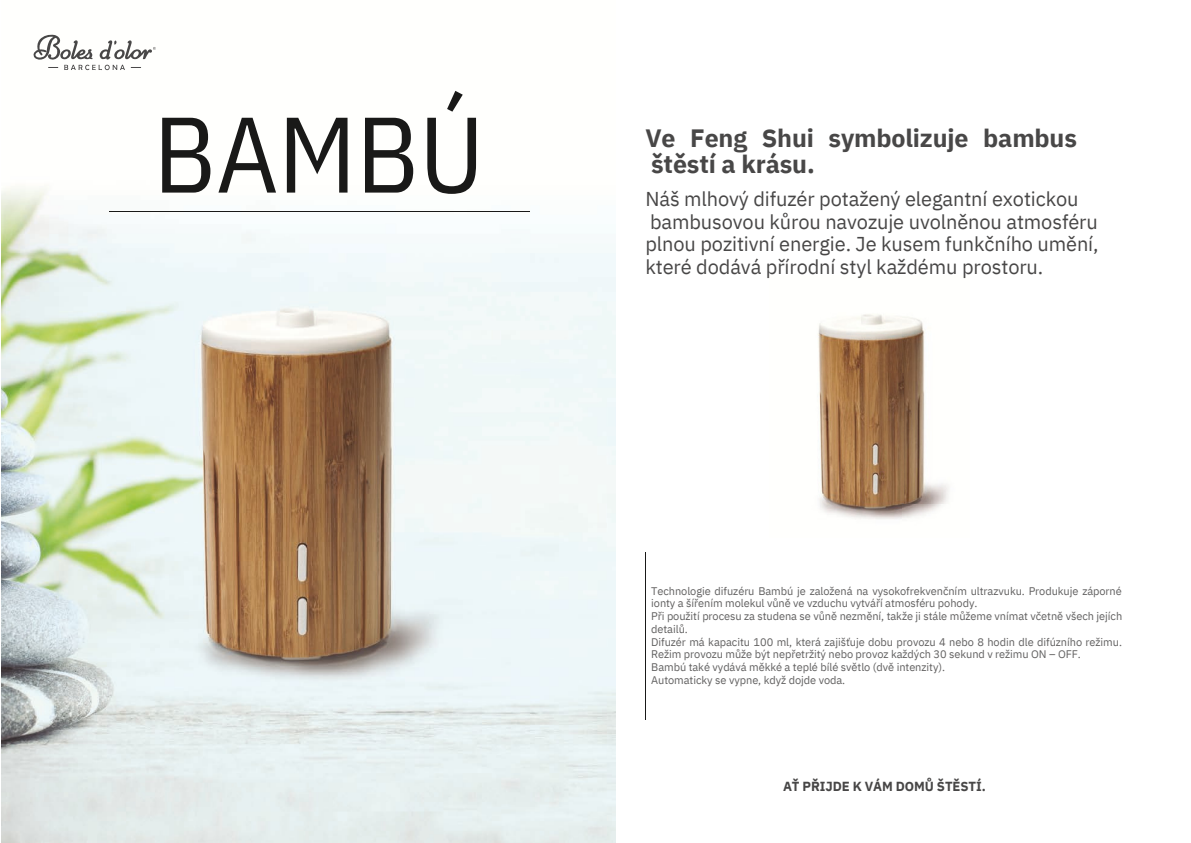
<style>
.page{position:relative;width:1191px;height:843px;background:#fff}
.page>*{position:absolute;margin:0;border:0;box-sizing:border-box;transform-origin:0 0}
.t1{font:107.1px "IBM Plex Sans Cond";color:#191918}
.t2{font:700 25px "IBM Plex Sans";letter-spacing:-.005em;color:#484747}
.t3{font:20px/22.5px "IBM Plex Sans";letter-spacing:-.005em;color:#484747}
.t4{font:700 13.1px "IBM Plex Sans";letter-spacing:-.005em;color:#474646}
.t5{font:11px/12.8px "IBM Plex Sans";letter-spacing:-.005em;color:#616060}
</style>
<div class="page">
<img style="left:1px;top:70px;width:614px;height:772px">
<hr style="left:110px;top:211px;width:419px;height:1px;background:#191918">
<img style="left:817px;top:314px;width:132px;height:205px">
<svg style="left:33px;top:34px;width:123px;height:36px"></svg>
<hr style="left:645px;top:552px;width:1px;height:167px;background:#191918">
<p class="t1" style="left:153px;top:83px;width:333px">BAMBÚ</p>
<p class="t2" style="left:645px;top:121px;width:433px">Ve Feng Shui symbolizuje bambus</p>
<p class="t2" style="left:651px;top:147px;width:165px">štěstí a krásu.</p>
<p class="t3" style="left:645px;top:187px;width:454px">Náš mlhový difuzér potažený elegantní exotickou bambusovou kůrou navozuje uvolněnou atmosféru plnou pozitivní energie. Je kusem funkčního umění, které dodává přírodní styl každému prostoru.</p>
<p class="t5" style="left:651px;top:584px;width:472px">Technologie difuzéru Bambú je založená na vysokofrekvenčním ultrazvuku. Produkuje záporné ionty a šířením molekul vůně ve vzduchu vytváří atmosféru pohody.</p>
<p class="t5" style="left:651px;top:609px;width:472px">Při použití procesu za studena se vůně nezmění, takže ji stále můžeme vnímat včetně všech jejích detailů.</p>
<p class="t5" style="left:651px;top:635px;width:472px">Difuzér má kapacitu 100 ml, která zajišťuje dobu provozu 4 nebo 8 hodin dle difúzního režimu.<br>Režim provozu může být nepřetržitý nebo provoz každých 30 sekund v režimu ON – OFF.</p>
<p class="t5" style="left:651px;top:660px;width:295px">Bambú také vydává měkké a teplé bílé světlo (dvě intenzity).</p>
<p class="t5" style="left:651px;top:673px;width:195px">Automaticky se vypne, když dojde voda.</p>
<p class="t4" style="left:783px;top:777px;width:204px">AŤ PŘIJDE K VÁM DOMŮ ŠTĚSTÍ.</p>
</div>
